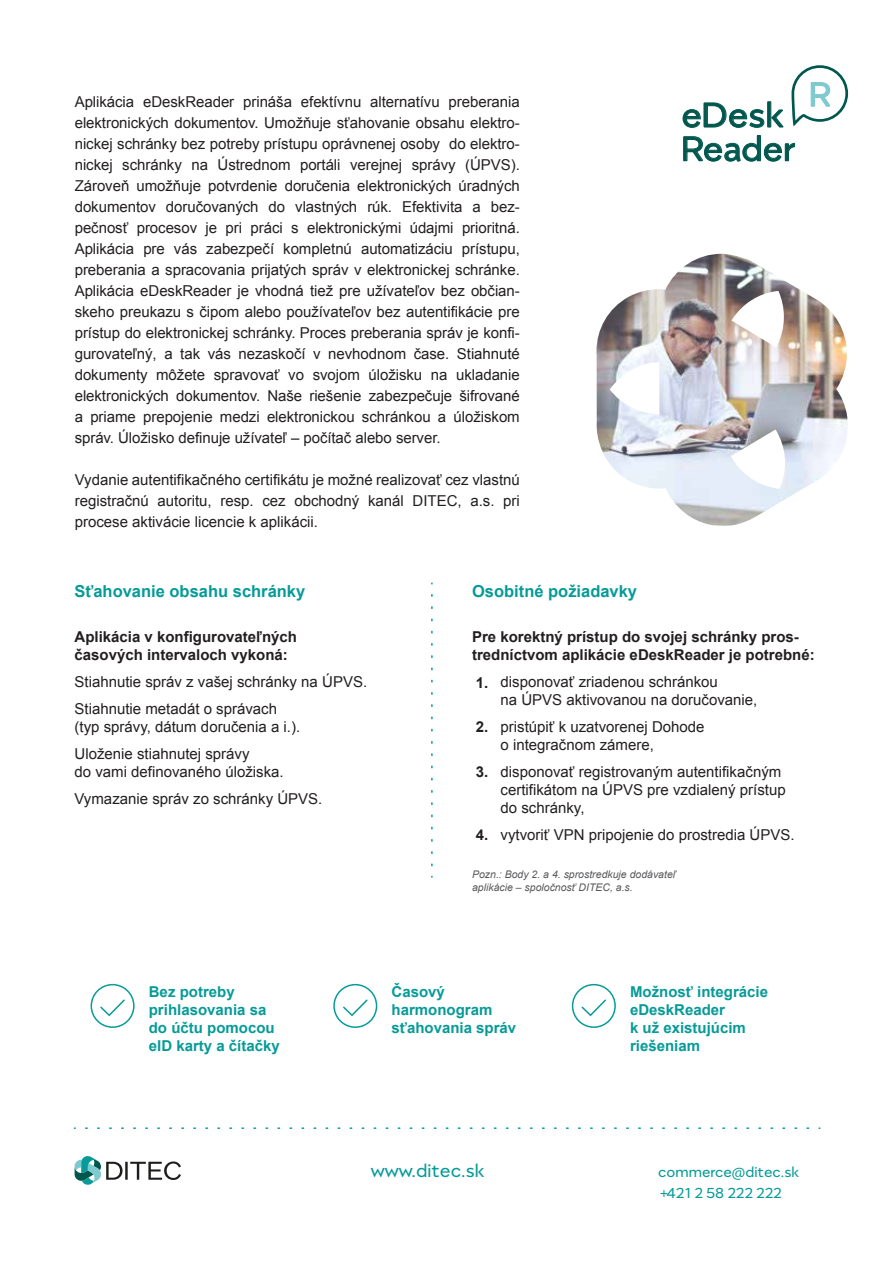
<style>
.page{position:relative;width:893px;height:1263px;background:#fff}
.page>*{position:absolute;margin:0;border:0;box-sizing:border-box;transform-origin:0 0}
.t1{font:39.45px/33.8px "Migrena Grotesque";color:#00574e}
.t2{font:21px "Migrena Grotesque";color:#069b98}
.t3{font:700 16.5px "Arial";color:#069b98}
.t4{font:16.5px/21px "Migrena Grotesque";color:#069b98}
.t5{font:15px/21px "Arial";color:#231f20}
.t6{font:700 15px/18px "Arial";color:#231f20}
.t7{font:700 15px/18px "Arial";color:#069b98}
.t8{font:italic 10.5px/12.6px "Arial";color:#58595b}
</style>
<div class="page">
<img style="left:596px;top:254px;width:252px;height:272px">
<svg style="left:100px;top:999px;width:25px;height:17px"></svg>
<div style="left:91px;top:984px;width:44px;height:44px;border:2px solid #069b98;border-radius:50%"></div>
<svg style="left:343px;top:999px;width:25px;height:17px"></svg>
<div style="left:333px;top:984px;width:44px;height:44px;border:2px solid #069b98;border-radius:50%"></div>
<svg style="left:581px;top:999px;width:25px;height:17px"></svg>
<div style="left:572px;top:984px;width:44px;height:44px;border:2px solid #069b98;border-radius:50%"></div>
<svg style="left:431px;top:595px;width:2px;height:282px"></svg>
<svg style="left:86px;top:1127px;width:734px;height:2px"></svg>
<svg style="left:74px;top:1156px;width:49px;height:29px"></svg>
<hr style="left:125px;top:1162px;width:3px;height:18px;background:#1d1d1b">
<svg style="left:130px;top:1161px;width:51px;height:19px"></svg>
<svg style="left:682px;top:101px;width:102px;height:27px"></svg>
<svg style="left:683px;top:135px;width:112px;height:27px"></svg>
<svg style="left:791px;top:65px;width:57px;height:61px"></svg>
<p class="t5" style="left:75px;top:91px;width:447px;text-align:justify">Aplikácia eDeskReader prináša efektívnu alternatívu preberania elektronických dokumentov. Umožňuje sťahovanie obsahu elektro&shy;nickej schránky bez potreby prístupu oprávnenej osoby do elektro&shy;nickej schránky na Ústrednom portáli verejnej správy (ÚPVS).<br>Zároveň umožňuje potvrdenie doručenia elektronických úradných dokumentov doručovaných do vlastných rúk. Efektivita a bez&shy;pečnosť procesov je pri práci s elektronickými údajmi prioritná.<br>Aplikácia pre vás zabezpečí kompletnú automatizáciu prístupu, preberania a spracovania prijatých správ v elektronickej schránke.<br>Aplikácia eDeskReader je vhodná tiež pre užívateľov bez občian&shy;skeho preukazu s čipom alebo používateľov bez autentifikácie pre prístup do elektronickej schránky. Proces preberania správ je konfi&shy;gurovateľný, a tak vás nezaskočí v nevhodnom čase. Stiahnuté dokumenty môžete spravovať vo svojom úložisku na ukladanie elektronických dokumentov. Naše riešenie zabezpečuje šifrované a priame prepojenie medzi elektronickou schránkou a úložiskom správ. Úložisko definuje užívateľ – počítač alebo server.</p>
<p class="t5" style="left:75px;top:469px;width:447px;text-align:justify">Vydanie autentifikačného certifikátu je možné realizovať cez vlastnú registračnú autoritu, resp. cez obchodný kanál DITEC, a.s. pri procese aktivácie licencie k aplikácii.</p>
<h1 class="t1" style="left:681px;top:98px;width:115px">eDesk<br>Reader</h1>
<p class="t3" style="left:75px;top:581px;width:232px">Sťahovanie obsahu schránky</p>
<p class="t6" style="left:75px;top:629px;width:224px">Aplikácia v konfigurovateľných časových intervaloch vykoná:</p>
<p class="t5" style="left:75px;top:669px;width:294px;line-height:27px">Stiahnutie správ z vašej schránky na ÚPVS.<br>Stiahnutie metadát o správach</p>
<p class="t5" style="left:75px;top:714px;width:227px;line-height:27px">(typ správy, dátum doručenia a i.).<br>Uloženie stiahnutej správy</p>
<p class="t5" style="left:75px;top:759px;width:249px;line-height:27px">do vami definovaného úložiska.<br>Vymazanie správ zo schránky ÚPVS.</p>
<p class="t3" style="left:472px;top:581px;width:167px">Osobitné požiadavky</p>
<p class="t6" style="left:472px;top:629px;width:344px">Pre korektný prístup do svojej schránky pros&shy;tredníctvom aplikácie eDeskReader je potrebné:</p>
<p class="t5" style="left:501px;top:673px;width:258px;line-height:18px">disponovať zriadenou schránkou<br>na ÚPVS aktivovanou na doručovanie,</p>
<p class="t5" style="left:501px;top:718px;width:206px;line-height:18px">pristúpiť k uzatvorenej Dohode o integračnom zámere,</p>
<p class="t5" style="left:501px;top:763px;width:287px;line-height:18px">disponovať registrovaným autentifikačným certifikátom na ÚPVS pre vzdialený prístup do schránky,</p>
<p class="t5" style="left:501px;top:825px;width:296px">vytvoriť VPN pripojenie do prostredia ÚPVS.</p>
<p class="t8" style="left:472px;top:868px;width:205px">Pozn.: Body 2. a 4. sprostredkuje dodávateľ aplikácie – spoločnosť DITEC, a.s.</p>
<p class="t6" style="left:476px;top:674px;width:14px">1.</p>
<p class="t6" style="left:476px;top:719px;width:14px">2.</p>
<p class="t6" style="left:476px;top:764px;width:14px">3.</p>
<p class="t6" style="left:476px;top:827px;width:14px">4.</p>
<p class="t7" style="left:149px;top:983px;width:132px">Bez potreby prihlasovania sa do účtu pomocou eID karty a čítačky</p>
<p class="t7" style="left:392px;top:983px;width:126px">Časový harmonogram sťahovania správ</p>
<p class="t7" style="left:630px;top:983px;width:140px">Možnosť integrácie eDeskReader<br>k už existujúcim riešeniam</p>
<h2 class="t2" style="left:371px;top:1158px;width:115px">www .ditec.sk</h2>
<p class="t4" style="left:658px;top:1161px;width:142px">commerce@ditec.sk +421 2 58 222 222</p>
</div>
